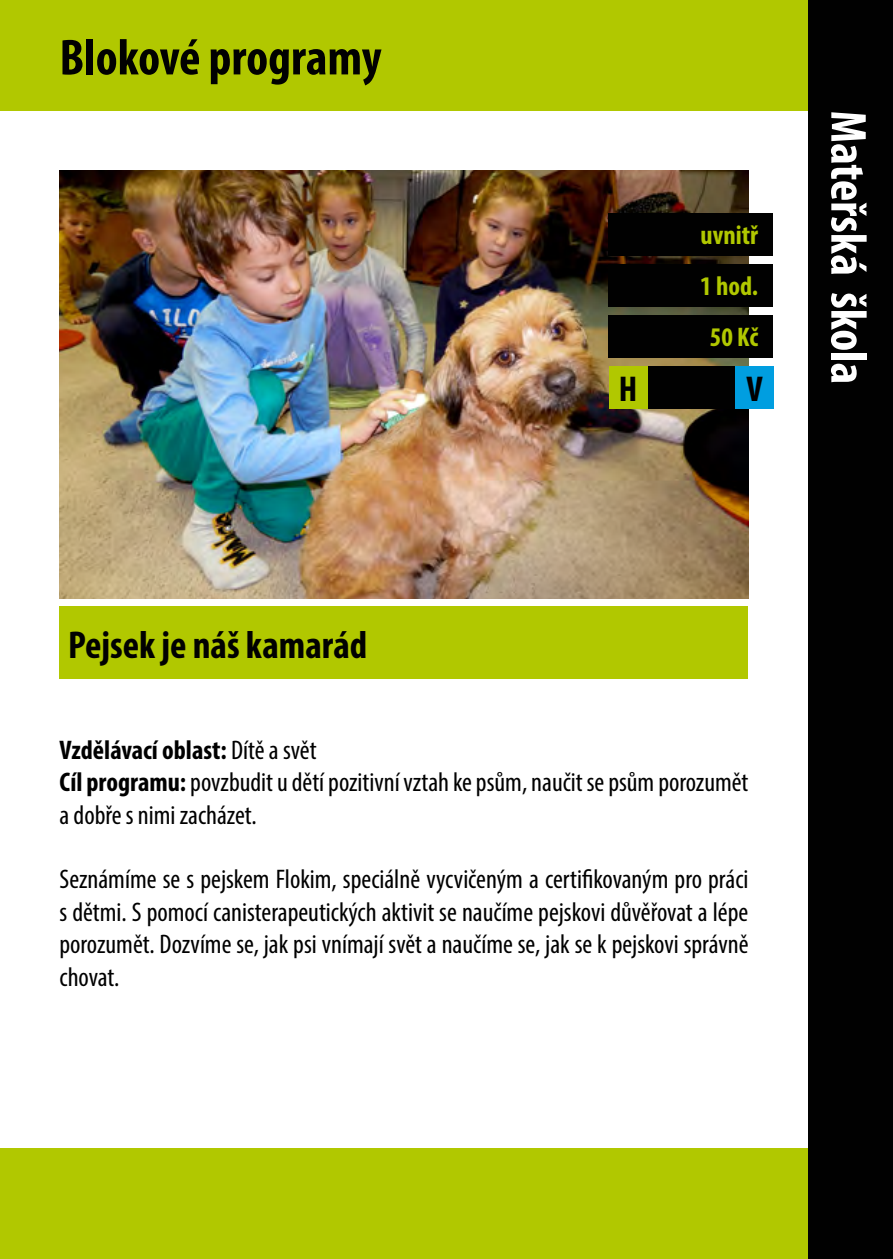
<style>
.page{position:relative;width:893px;height:1259px;background:#fff}
.page>*{position:absolute;margin:0;border:0;box-sizing:border-box;transform-origin:0 0}
.t1{font:700 condensed 51px "Myriad Pro";color:#010101}
.t2{font:700 condensed 51px "Myriad Pro";color:#fff}
.t3{font:700 condensed 39px "Myriad Pro";color:#010101}
.t4{font:700 condensed 36px "Myriad Pro";color:#000}
.t5{font:condensed 27px/32.4px "Myriad Pro";color:#000}
.t6{font:700 condensed 27px/51px "Myriad Pro";color:#b1c800;text-align:center}
.s1{font-weight:700}
</style>
<div class="page">
<div style="left:0;top:1148px;width:893px;height:111px;background:#b1c800"></div>
<div style="left:0;top:0;width:893px;height:111px;background:#b1c800"></div>
<div style="left:808px;top:0;width:85px;height:1259px;background:#010101"></div>
<img style="left:60px;top:170px;width:688px;height:428px">
<div style="left:60px;top:607px;width:688px;height:72px;background:#b1c800"></div>
<div style="left:608px;top:213px;width:165px;height:42px;background:#010101"></div>
<div style="left:608px;top:264px;width:165px;height:42px;background:#010101"></div>
<div style="left:608px;top:315px;width:165px;height:42px;background:#010101"></div>
<div style="left:609px;top:366px;width:165px;height:42px;background:#010101"></div>
<div style="left:609px;top:366px;width:38px;height:42px;background:#b1c800"></div>
<div style="left:736px;top:366px;width:38px;height:42px;background:#009ee0"></div>
<h1 class="t1" style="left:60px;top:26px;width:324px">Blokové programy</h1>
<p class="t6" style="left:700px;top:209px;width:59px">uvnitř<br>1 hod.<br>50 Kč</p>
<h3 class="t4" style="left:619px;top:366px;width:20px">H</h3>
<h3 class="t4" style="left:747px;top:366px;width:18px">V</h3>
<h1 class="t2" style="left:880px;top:111px;width:275px;rotate:90deg">Mateřská škola</h1>
<h2 class="t3" style="left:68px;top:620px;width:301px">Pejsek je náš kamarád</h2>
<p class="t5" style="left:60px;top:733px;width:690px"><span class="s1">Vzdělávací oblast:</span> Dítě a svět<br><span class="s1">Cíl programu:</span> povzbudit u dětí pozitivní vztah ke psům, naučit se psům porozumět a dobře s nimi zacházet.</p>
<p class="t5" style="left:60px;top:863px;width:690px;text-align:justify">Seznámíme se s pejskem Flokim, speciálně vycvičeným a certifikovaným pro práci s dětmi. S pomocí canisterapeutických aktivit se naučíme pejskovi důvěřovat a lépe porozumět. Dozvíme se, jak psi vnímají svět a naučíme se, jak se k pejskovi správně chovat.</p>
</div>
